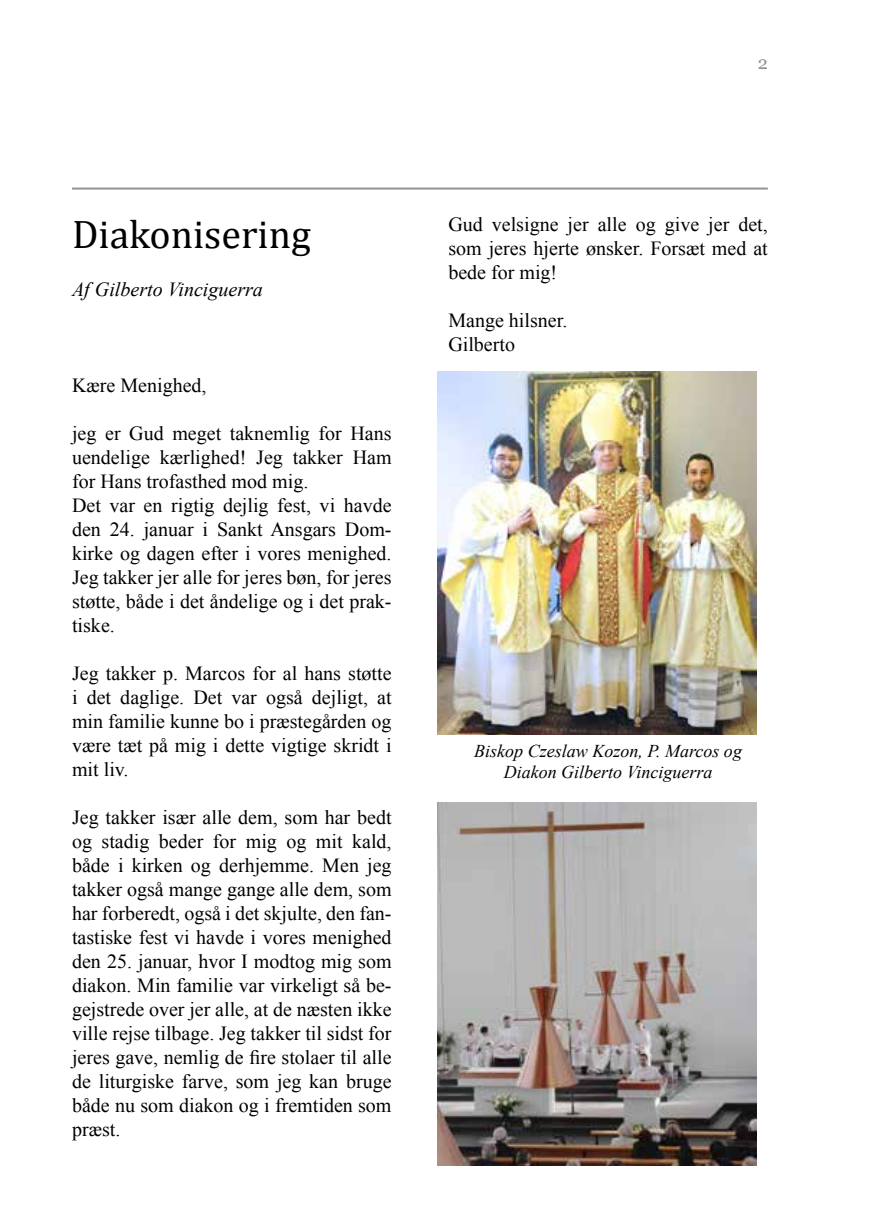
<style>
.page{position:relative;width:874px;height:1225px;background:#fff}
.page>*{position:absolute;margin:0;border:0;box-sizing:border-box;transform-origin:0 0}
.t1{font:40px "Cambria";color:#000}
.t2{font:20px/24px "Times New Roman";color:#000;text-align:justify}
.t3{font:italic 20px "Times New Roman";color:#000}
.t4{font:italic 18px/21.6px "Times New Roman";color:#000;text-align:center}
.t5{font:18px "Georgia";color:#929292}
</style>
<div class="page">
<hr style="left:72px;top:188px;width:695px;height:2px;background:#929292">
<img style="left:437px;top:371px;width:319px;height:363px">
<img style="left:437px;top:802px;width:319px;height:363px">
<p class="t5" style="left:757px;top:52px;width:12px">2</p>
<h1 class="t1" style="left:72px;top:211px;width:240px">Diakonisering</h1>
<p class="t3" style="left:72px;top:276px;width:192px">Af Gilberto Vinciguerra</p>
<p class="t2" style="left:72px;top:373px;width:136px">Kære Menighed,</p>
<p class="t2" style="left:72px;top:421px;width:321px;text-align:left">jeg er Gud meget taknemlig for Hans uendelige kærlighed! Jeg takker Ham for Hans trofasthed mod mig.<br>Det var en rigtig dejlig fest, vi havde den 24. januar i Sankt Ansgars Dom&shy;kirke og dagen efter i vores menighed.<br>Jeg takker jer alle for jeres bøn, for jeres støtte, både i det åndelige og i det prak&shy;tiske.</p>
<p class="t2" style="left:72px;top:661px;width:321px">Jeg takker p. Marcos for al hans støtte i det daglige. Det var også dejligt, at min familie kunne bo i præstegården og være tæt på mig i dette vigtige skridt i mit liv.</p>
<p class="t2" style="left:72px;top:805px;width:321px">Jeg takker især alle dem, som har bedt og stadig beder for mig og mit kald, både i kirken og derhjemme. Men jeg takker også mange gange alle dem, som har forberedt, også i det skjulte, den fan&shy;tastiske fest vi havde i vores menighed den 25. januar, hvor I modtog mig som diakon. Min familie var virkeligt så be&shy;gejstrede over jer alle, at de næsten ikke ville rejse tilbage. Jeg takker til sidst for jeres gave, nemlig de fire stolaer til alle de liturgiske farve, som jeg kan bruge både nu som diakon og i fremtiden som præst.</p>
<p class="t2" style="left:448px;top:212px;width:321px">Gud velsigne jer alle og give jer det, som jeres hjerte ønsker. Forsæt med at bede for mig!</p>
<p class="t2" style="left:448px;top:308px;width:120px">Mange hilsner.<br>Gilberto</p>
<p class="t4" style="left:474px;top:739px;width:269px">Biskop Czeslaw Kozon, P. Marcos og<br>Diakon Gilberto Vinciguerra</p>
</div>
